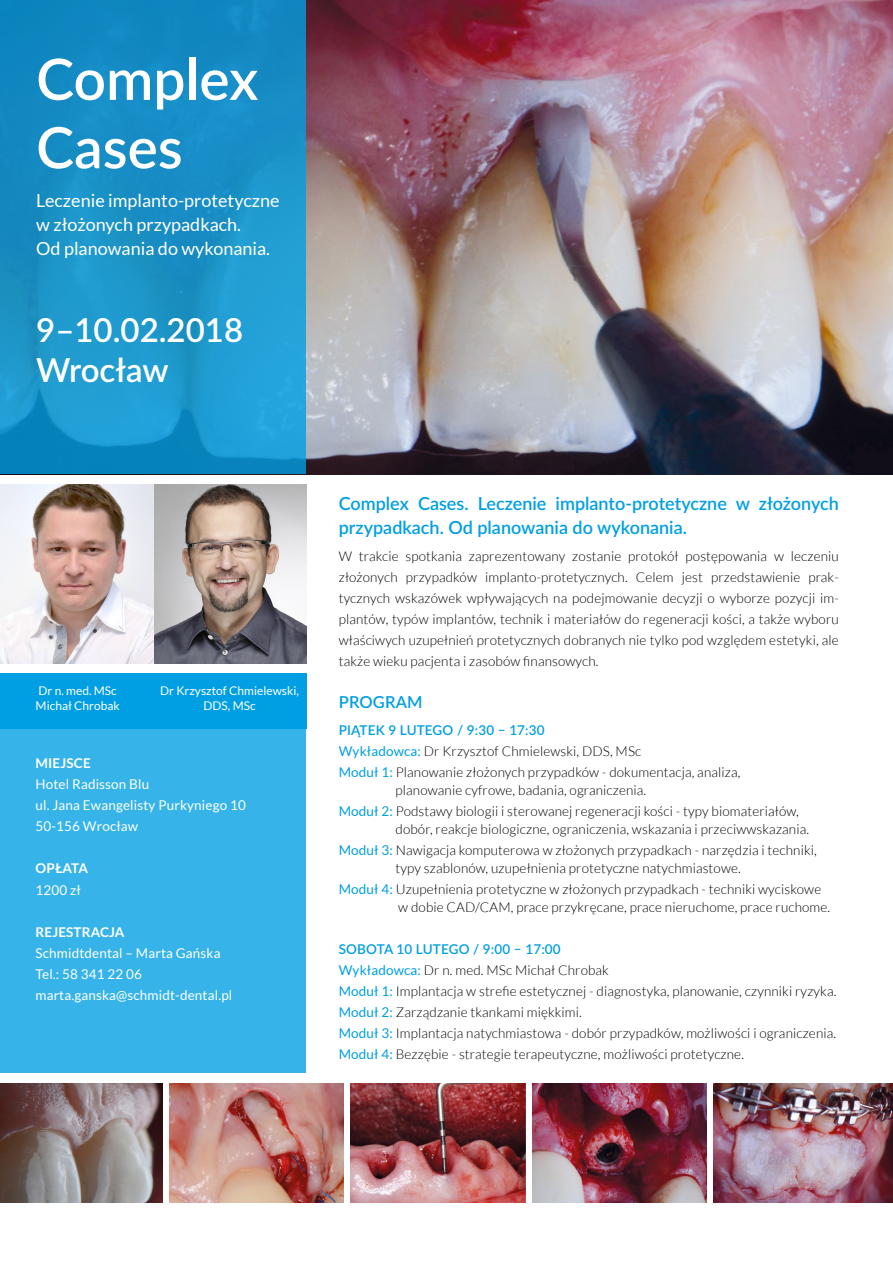
<style>
.page{position:relative;width:893px;height:1263px;background:#fff}
.page>*{position:absolute;margin:0;border:0;box-sizing:border-box;transform-origin:0 0}
.t1{font:600 57px/68.4px "Lato";color:#fff}
.t2{font:600 33px/39.6px "Lato";color:#fff}
.t3{font:600 18px/24px "Lato";color:#009fe3}
.t4{font:18px/24px "Lato";color:#fff}
.t5{font:600 16.5px "Lato";letter-spacing:.01em;color:#009fe3}
.t6{font:300 13.5px/21px "Lato";letter-spacing:.01em;color:#000}
.t7{font:13.5px/21px "Lato";letter-spacing:.01em;color:#fff}
.t8{font:700 13.5px "Lato";letter-spacing:.01em;color:#fff}
.t9{font:12px/14.4px "Lato";color:#fff}
.s1{font-weight:600;color:#009fe3}
.s2{font-weight:400;color:#009fe3}
</style>
<div class="page">
<img style="left:306px;top:0;width:587px;height:474px">
<svg style="left:0;top:0;width:306px;height:474px;background:#1891c8"></svg>
<svg style="left:0;top:673px;width:306px;height:400px;background:#2eb0e7"></svg>
<img style="left:0;top:484px;width:306px;height:179px">
<img style="left:169px;top:1083px;width:175px;height:120px">
<img style="left:351px;top:1083px;width:174px;height:120px">
<img style="left:714px;top:1083px;width:179px;height:120px">
<img style="left:0;top:1083px;width:162px;height:120px">
<img style="left:532px;top:1083px;width:175px;height:120px">
<h1 class="t1" style="left:36px;top:43px;width:224px">Complex<br>Cases</h1>
<h3 class="t4" style="left:36px;top:189px;width:245px">Leczenie implanto-protetyczne w złożonych przypadkach.<br>Od planowania do wykonania.</h3>
<h2 class="t2" style="left:36px;top:309px;width:208px">9–10.02.2018<br>Wrocław</h2>
<p class="t9" style="left:36px;top:684px;width:86px">Dr n. med. MSc<br>Michał Chrobak</p>
<p class="t9" style="left:160px;top:684px;width:140px;text-align:center">Dr Krzysztof Chmielewski,<br>DDS, MSc</p>
<p class="t8" style="left:36px;top:756px;width:57px">MIEJSCE</p>
<p class="t7" style="left:36px;top:774px;width:212px">Hotel Radisson Blu<br>ul. Jana Ewangelisty Purkyniego 10<br>50-156 Wrocław</p>
<p class="t8" style="left:36px;top:861px;width:54px">OPŁATA</p>
<p class="t7" style="left:36px;top:879px;width:47px">1200 zł</p>
<p class="t8" style="left:36px;top:924px;width:91px">REJESTRACJA</p>
<p class="t7" style="left:36px;top:942px;width:198px">Schmidtdental – Marta Gańska<br>Tel.: 58 341 22 06 marta.ganska@schmidt-dental.pl</p>
<h3 class="t3" style="left:339px;top:490px;width:502px">Complex Cases. Leczenie implanto-protetyczne w złożonych przypadkach. Od planowania do wykonania.</h3>
<p class="t6" style="left:339px;top:545px;width:502px;text-align:justify">W trakcie spotkania zaprezentowany zostanie protokół postępowania w leczeniu złożonych przypadków implanto-protetycznych. Celem jest przedstawienie prak&shy;tycznych wskazówek wpływających na podejmowanie decyzji o wyborze pozycji im&shy;plantów, typów implantów, technik i materiałów do regeneracji kości, a także wyboru właściwych uzupełnień protetycznych dobranych nie tylko pod względem estetyki, ale także wieku pacjenta i zasobów finansowych.</p>
<p class="t5" style="left:339px;top:690px;width:85px">PROGRAM</p>
<p class="t6" style="left:339px;top:719px;width:403px"><span class="s1">PIĄTEK 9 LUTEGO / 9:30 – 17:30<br></span><span class="s2">Wykładowca:</span> Dr Krzysztof Chmielewski, DDS, MSc<br><span class="s2">Moduł 1:</span> Planowanie złożonych przypadków - dokumentacja, analiza,</p>
<p class="t6" style="left:339px;top:779px;width:462px;text-indent:57px">planowanie cyfrowe, badania, ograniczenia.<br><span class="s2">Moduł 2:</span> Podstawy biologii i sterowanej regeneracji kości - typy biomateriałów,</p>
<p class="t6" style="left:339px;top:818px;width:479px;text-indent:57px">dobór, reakcje biologiczne, ograniczenia, wskazania i przeciwwskazania.<br><span class="s2">Moduł 3:</span> Nawigacja komputerowa w złożonych przypadkach - narzędzia i techniki,</p>
<p class="t6" style="left:339px;top:857px;width:484px;text-indent:57px">typy szablonów, uzupełnienia protetyczne natychmiastowe.<br><span class="s2">Moduł 4:</span> Uzupełnienia protetyczne w złożonych przypadkach - techniki wyciskowe</p>
<p class="t6" style="left:398px;top:896px;width:433px">w dobie CAD/CAM, prace przykręcane, prace nieruchome, prace ruchome.</p>
<p class="t6" style="left:339px;top:938px;width:499px"><span class="s1">SOBOTA 10 LUTEGO / 9:00 – 17:00<br></span><span class="s2">Wykładowca:</span> Dr n. med. MSc Michał Chrobak<br><span class="s2">Moduł 1:</span> Implantacja w strefie estetycznej - diagnostyka, planowanie, czynniki ryzyka.<br><span class="s2">Moduł 2:</span> Zarządzanie tkankami miękkimi.<br><span class="s2">Moduł 3:</span> Implantacja natychmiastowa - dobór przypadków, możliwości i ograniczenia.<br><span class="s2">Moduł 4:</span> Bezzębie - strategie terapeutyczne, możliwości protetyczne.</p>
</div>
